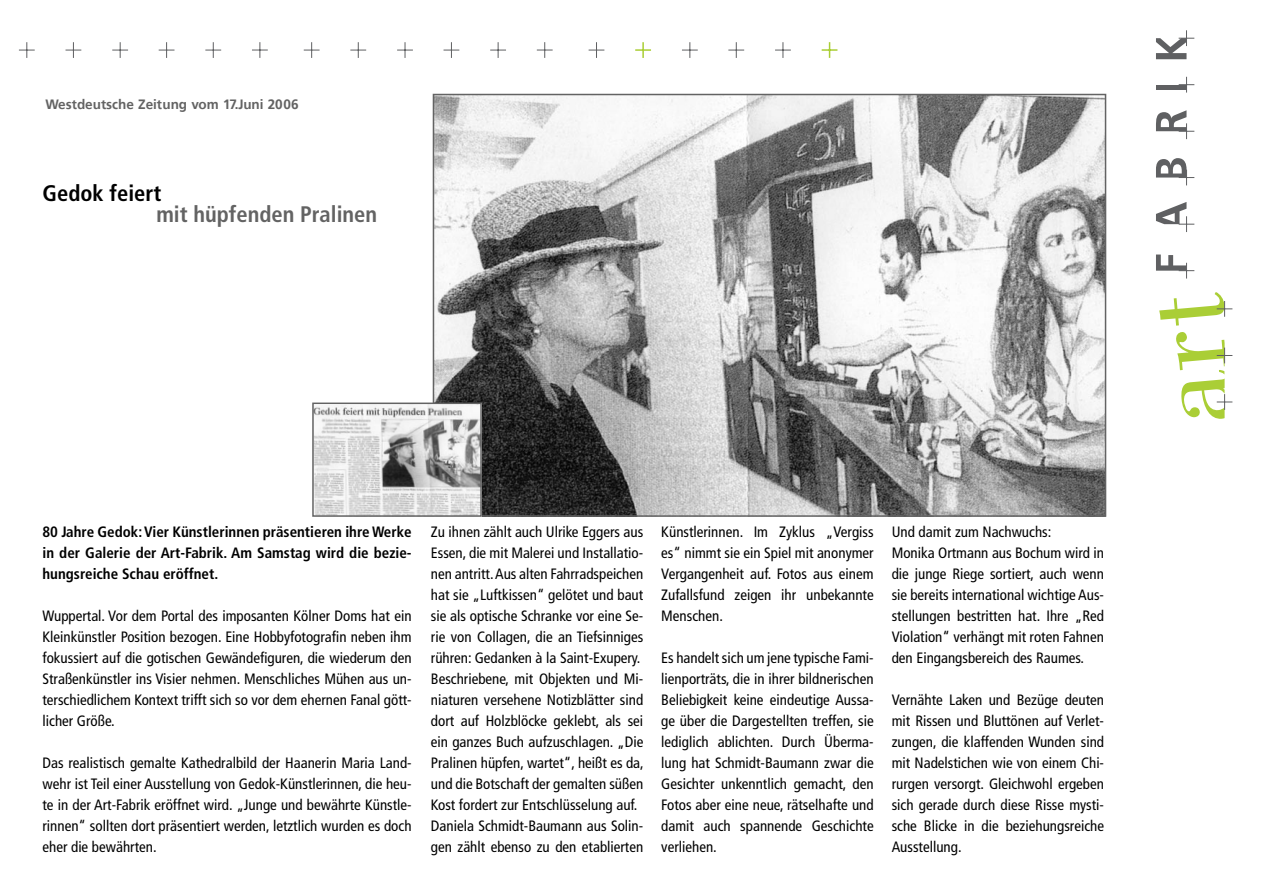
<style>
.page{position:relative;width:1263px;height:893px;background:#fff}
.page>*{position:absolute;margin:0;border:0;box-sizing:border-box;transform-origin:0 0}
.t1{font:700 condensed 22.5px "Frutiger";color:#636363}
.t2{font:700 condensed 22.5px "Frutiger";color:#000}
.t3{font:condensed 15px/21px "Frutiger";color:#000;text-align:justify}
.t4{font:700 condensed 15px/21px "Frutiger";color:#000;text-align:justify}
.t5{font:700 13.5px "Frutiger";color:#636363}
.t6{font:700 condensed 13.5px "Frutiger";color:#636363}
</style>
<div class="page">
<hr style="left:1156px;top:85px;width:30px;height:4px;background:#5f6062">
<svg style="left:1156px;top:255px;width:39px;height:24px"></svg>
<svg style="left:1156px;top:202px;width:39px;height:30px"></svg>
<svg style="left:1156px;top:158px;width:39px;height:28px"></svg>
<svg style="left:1156px;top:110px;width:39px;height:30px"></svg>
<svg style="left:1179px;top:77px;width:16px;height:16px"></svg>
<svg style="left:1156px;top:30px;width:39px;height:30px"></svg>
<svg style="left:1159px;top:292px;width:74px;height:127px"></svg>
<svg style="left:635px;top:42px;width:16px;height:16px"></svg>
<svg style="left:821px;top:42px;width:16px;height:16px"></svg>
<svg style="left:441px;top:93px;width:18px;height:1px"></svg>
<svg style="left:488px;top:93px;width:18px;height:1px"></svg>
<svg style="left:535px;top:93px;width:17px;height:1px"></svg>
<svg style="left:588px;top:42px;width:16px;height:16px"></svg>
<svg style="left:682px;top:42px;width:16px;height:16px"></svg>
<svg style="left:728px;top:42px;width:16px;height:16px"></svg>
<svg style="left:775px;top:42px;width:16px;height:16px"></svg>
<svg style="left:303px;top:42px;width:17px;height:16px"></svg>
<svg style="left:350px;top:42px;width:16px;height:16px"></svg>
<svg style="left:397px;top:42px;width:16px;height:16px"></svg>
<svg style="left:443px;top:42px;width:16px;height:16px"></svg>
<svg style="left:490px;top:42px;width:16px;height:16px"></svg>
<svg style="left:536px;top:42px;width:17px;height:16px"></svg>
<svg style="left:19px;top:42px;width:16px;height:16px"></svg>
<svg style="left:65px;top:42px;width:16px;height:16px"></svg>
<svg style="left:112px;top:42px;width:16px;height:16px"></svg>
<svg style="left:158px;top:42px;width:16px;height:16px"></svg>
<svg style="left:205px;top:42px;width:16px;height:16px"></svg>
<svg style="left:252px;top:42px;width:16px;height:16px"></svg>
<img style="left:436px;top:97px;width:667px;height:417px">
<div style="left:433px;top:94px;width:673px;height:423px;border:2px solid #636363"></div>
<img style="left:315px;top:406px;width:164px;height:108px">
<div style="left:312px;top:403px;width:170px;height:114px;border:2px solid #636363"></div>
<p class="t6" style="left:46px;top:93px;width:155px">Westdeutsche Zeitung vom</p>
<p class="t5" style="left:46px;top:97px;width:255px">Westdeutsche Zeitung vom 17.Juni 2006</p>
<p class="t2" style="left:43px;top:180px;width:120px">Gedok feiert</p>
<p class="t1" style="left:156px;top:201px;width:222px">mit hüpfenden Pralinen</p>
<p class="t4" style="left:43px;top:521px;width:371px">80 Jahre Gedok: Vier Künstlerinnen präsentieren ihre Werke in der Galerie der Art-Fabrik. Am Samstag wird die bezie&shy;hungsreiche Schau eröffnet.</p>
<p class="t3" style="left:43px;top:605px;width:371px">Wuppertal. Vor dem Portal des imposanten Kölner Doms hat ein Kleinkünstler Position bezogen. Eine Hobbyfotografin neben ihm fokussiert auf die gotischen Gewändefiguren, die wiederum den Straßenkünstler ins Visier nehmen. Menschliches Mühen aus un&shy;terschiedlichem Kontext trifft sich so vor dem ehernen Fanal gött&shy;licher Größe.</p>
<p class="t3" style="left:43px;top:752px;width:371px">Das realistisch gemalte Kathedralbild der Haanerin Maria Land&shy;wehr ist Teil einer Ausstellung von Gedok-Künstlerinnen, die heu&shy;te in der Art-Fabrik eröffnet wird. „Junge und bewährte Künstle&shy;rinnen“ sollten dort präsentiert werden, letztlich wurden es doch eher die bewährten.</p>
<p class="t3" style="left:431px;top:521px;width:214px">Zu ihnen zählt auch Ulrike Eggers aus Essen, die mit Malerei und Installatio&shy;nen antritt. Aus alten Fahrradspeichen hat sie „Luftkissen“ gelötet und baut sie als optische Schranke vor eine Se&shy;rie von Collagen, die an Tiefsinniges rühren: Gedanken à la Saint-Exupery.</p>
<p class="t3" style="left:431px;top:668px;width:214px">Beschriebene, mit Objekten und Mi&shy;niaturen versehene Notizblätter sind dort auf Holzblöcke geklebt, als sei ein ganzes Buch aufzuschlagen. „Die Pralinen hüpfen, wartet“, heißt es da, und die Botschaft der gemalten süßen Kost fordert zur Entschlüsselung auf.</p>
<p class="t3" style="left:431px;top:815px;width:214px">Daniela Schmidt-Baumann aus Solin&shy;gen zählt ebenso zu den etablierten</p>
<p class="t3" style="left:661px;top:521px;width:214px">Künstlerinnen. Im Zyklus „Vergiss es“ nimmt sie ein Spiel mit anonymer Vergangenheit auf. Fotos aus einem Zufallsfund zeigen ihr unbekannte Menschen.</p>
<p class="t3" style="left:661px;top:647px;width:214px">Es handelt sich um jene typische Fami&shy;lienporträts, die in ihrer bildnerischen Beliebigkeit keine eindeutige Aussa&shy;ge über die Dargestellten treffen, sie lediglich ablichten. Durch Überma&shy;lung hat Schmidt-Baumann zwar die Gesichter unkenntlich gemacht, den Fotos aber eine neue, rätselhafte und damit auch spannende Geschichte verliehen.</p>
<p class="t3" style="left:892px;top:521px;width:161px">Und damit zum Nachwuchs:</p>
<p class="t3" style="left:892px;top:542px;width:214px">Monika Ortmann aus Bochum wird in die junge Riege sortiert, auch wenn sie bereits international wichtige Aus&shy;stellungen bestritten hat. Ihre „Red Violation“ verhängt mit roten Fahnen den Eingangsbereich des Raumes.</p>
<p class="t3" style="left:892px;top:689px;width:214px">Vernähte Laken und Bezüge deuten mit Rissen und Bluttönen auf Verlet&shy;zungen, die klaffenden Wunden sind mit Nadelstichen wie von einem Chi&shy;rurgen versorgt. Gleichwohl ergeben sich gerade durch diese Risse mysti&shy;sche Blicke in die beziehungsreiche Ausstellung.</p>
</div>
